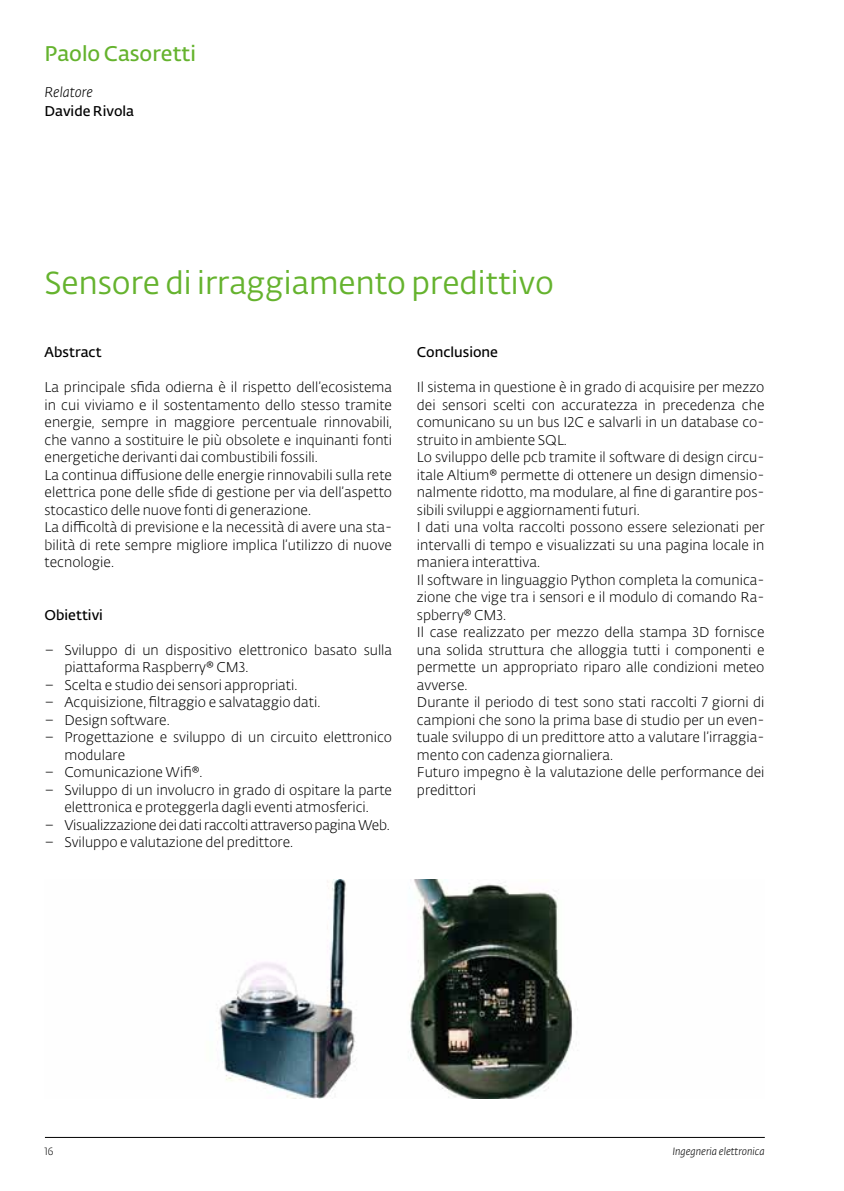
<style>
.page{position:relative;width:844px;height:1191px;background:#fff}
.page>*{position:absolute;margin:0;border:0;box-sizing:border-box;transform-origin:0 0}
.t1{font:31.5px "SUPSI Fedra Sans";color:#65b32e}
.t2{font:600 21px "SUPSI Fedra Sans";color:#65b32e}
.t3{font:300 14px/17.5px "SUPSI Fedra Sans";color:#000}
.t4{font:300 14px "SUPSI Fedra Sans";letter-spacing:-.02em;color:#000}
.t5{font:600 14px "SUPSI Fedra Sans";color:#000}
.t6{font:italic 300 14px "SUPSI Fedra Sans";color:#000}
.t7{font:italic 300 10.5px "SUPSI Fedra Sans";color:#000}
.t8{font:300 10.5px "SUPSI Fedra Sans";color:#000}
</style>
<div class="page">
<hr style="left:45px;top:1137px;width:719px;height:1px;background:#000">
<img style="left:218px;top:879px;width:356px;height:219px">
<h2 class="t2" style="left:44px;top:38px;width:153px">Paolo Casoretti</h2>
<p class="t6" style="left:44px;top:82px;width:50px">Relatore</p>
<p class="t5" style="left:44px;top:101px;width:91px">Davide Rivola</p>
<h1 class="t1" style="left:44px;top:261px;width:510px">Sensore di irraggiamento predittivo</h1>
<p class="t5" style="left:45px;top:342px;width:59px">Abstract</p>
<p class="t3" style="left:45px;top:378px;width:349px">La principale sfida odierna è il rispetto dell’ecosistema in cui viviamo e il sostentamento dello stesso tramite energie, sempre in maggiore percentuale rinnovabili, che vanno a sostituire le più obsolete e inquinanti fonti energetiche derivanti dai combustibili fossili.<br>La continua diffusione delle energie rinnovabili sulla rete elettrica pone delle sfide di gestione per via dell’aspetto stocastico delle nuove fonti di generazione.<br>La difficoltà di previsione e la necessità di avere una sta&shy;bilità di rete sempre migliore implica l’utilizzo di nuove tecnologie.</p>
<p class="t5" style="left:45px;top:604px;width:60px">Obiettivi</p>
<p class="t3" style="left:64px;top:641px;width:329px;text-indent:-20px">– Sviluppo di un dispositivo elettronico basato sulla piattaforma Raspberry® CM3.</p>
<p class="t3" style="left:45px;top:676px;width:254px">– Scelta e studio dei sensori appropriati.</p>
<p class="t3" style="left:45px;top:693px;width:277px">– Acquisizione, filtraggio e salvataggio dati.</p>
<p class="t3" style="left:45px;top:711px;width:127px">– Design software.</p>
<p class="t3" style="left:64px;top:728px;width:329px;text-indent:-20px">– Progettazione e sviluppo di un circuito elettronico modulare</p>
<p class="t3" style="left:45px;top:763px;width:159px">– Comunicazione Wifi®.</p>
<p class="t3" style="left:45px;top:781px;width:349px;text-align:center">– Sviluppo di un involucro in grado di ospitare la parte elettronica e proteggerla dagli eventi atmosferici.</p>
<p class="t4" style="left:45px;top:815px;width:347px">– Visualizzazione dei dati raccolti attraverso pagina Web.</p>
<p class="t3" style="left:45px;top:833px;width:250px">– Sviluppo e valutazione del predittore.</p>
<p class="t5" style="left:417px;top:342px;width:83px">Conclusione</p>
<p class="t3" style="left:417px;top:378px;width:349px">Il sistema in questione è in grado di acquisire per mezzo dei sensori scelti con accuratezza in precedenza che comunicano su un bus I2C e salvarli in un database co&shy;struito in ambiente SQL.<br>Lo sviluppo delle pcb tramite il software di design circu&shy;itale Altium® permette di ottenere un design dimensio&shy;nalmente ridotto, ma modulare, al fine di garantire pos&shy;sibili sviluppi e aggiornamenti futuri.<br>I dati una volta raccolti possono essere selezionati per intervalli di tempo e visualizzati su una pagina locale in maniera interattiva.<br>Il software in linguaggio Python completa la comunica&shy;zione che vige tra i sensori e il modulo di comando Ra&shy;spberry® CM3.<br>Il case realizzato per mezzo della stampa 3D fornisce una solida struttura che alloggia tutti i componenti e permette un appropriato riparo alle condizioni meteo avverse.<br>Durante il periodo di test sono stati raccolti 7 giorni di campioni che sono la prima base di studio per un even&shy;tuale sviluppo di un predittore atto a valutare l’irraggia&shy;mento con cadenza giornaliera.<br>Futuro impegno è la valutazione delle performance dei predittori</p>
<p class="t8" style="left:45px;top:1143px;width:10px">16</p>
<p class="t7" style="left:672px;top:1143px;width:94px">Ingegneria elettronica</p>
</div>
